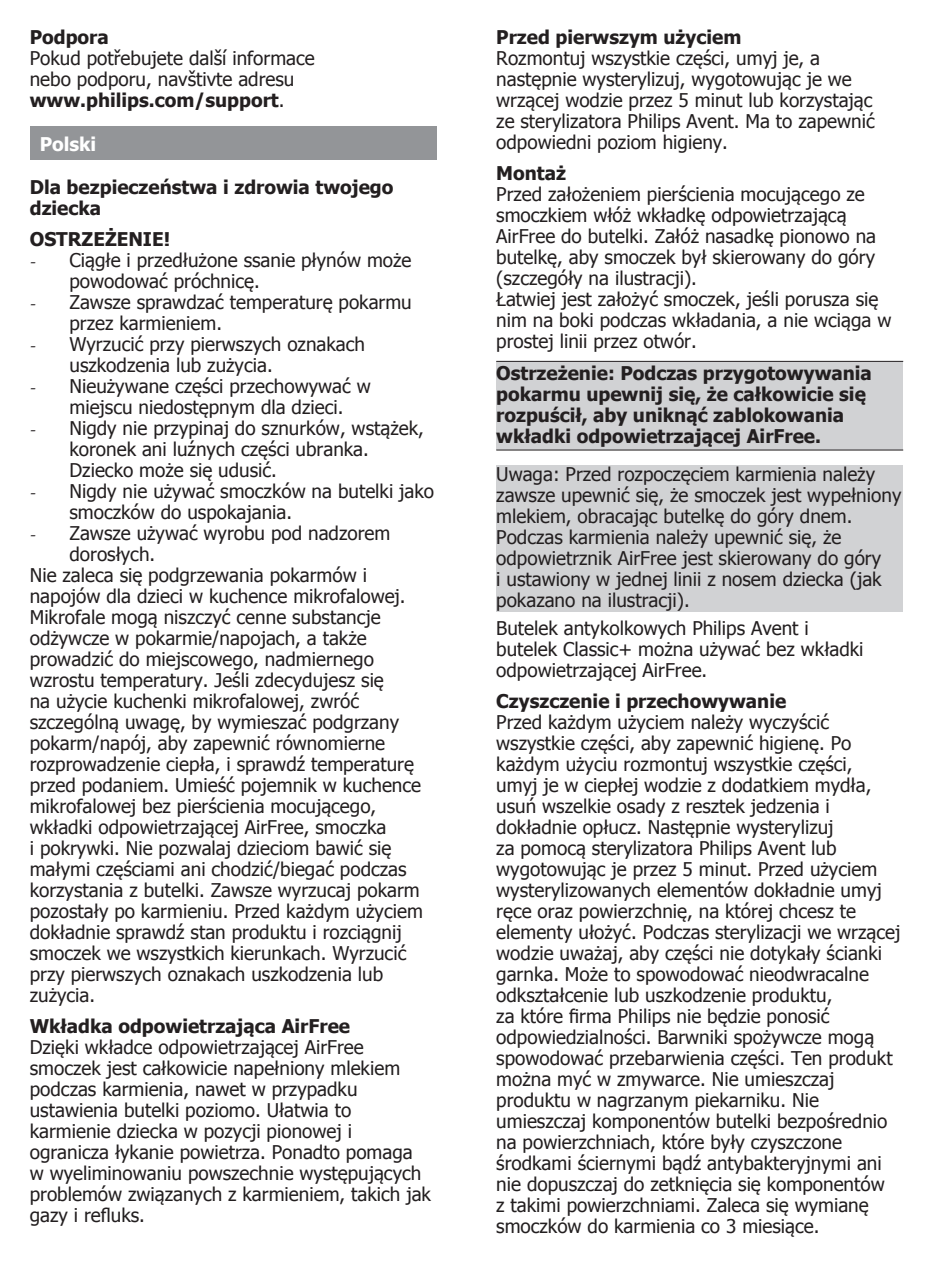
<style>
.page{position:relative;width:933px;height:1270px;background:#fff}
.page>*{position:absolute;margin:0;border:0;box-sizing:border-box;transform-origin:0 0}
.t1{font:18.9px/21px "Tahoma";color:#231f20}
.t2{font:700 18.9px/21px "Tahoma";color:#231f20}
.t3{font:700 18.9px "Tahoma";color:#fff}
.s1{font-weight:700}
.s2{font-family:"Minion Pro"}
</style>
<div class="page">
<div style="left:496px;top:361px;width:407px;height:89px;background:#d1d2d4"></div>
<hr style="left:496px;top:361px;width:407px;height:1px;background:#231f20">
<hr style="left:496px;top:449px;width:407px;height:2px;background:#231f20">
<div style="left:496px;top:466px;width:407px;height:146px;background:#d1d2d4"></div>
<div style="left:30px;top:127px;width:407px;height:33px;background:#939598"></div>
<p class="t2" style="left:30px;top:26px;width:81px">Podpora</p>
<p class="t1" style="left:30px;top:47px;width:286px">Pokud potřebujete další informace nebo podporu, navštivte adresu <span class="s1">www.philips.com/support</span>.</p>
<p class="t3" style="left:40px;top:131px;width:58px">Polski</p>
<p class="t2" style="left:30px;top:175px;width:365px">Dla bezpieczeństwa i zdrowia twojego dziecka</p>
<p class="t2" style="left:30px;top:227px;width:142px">OSTRZEŻENIE!</p>
<p class="t1" style="left:69px;top:249px;width:343px;text-indent:-40px"><span class="s2">-</span> Ciągłe i przedłużone ssanie płynów może powodować próchnicę.</p>
<p class="t1" style="left:69px;top:291px;width:344px;text-indent:-40px"><span class="s2">-</span> Zawsze sprawdzać temperaturę pokarmu przez karmieniem.</p>
<p class="t1" style="left:69px;top:333px;width:297px;text-indent:-40px"><span class="s2">-</span> Wyrzucić przy pierwszych oznakach uszkodzenia lub zużycia.</p>
<p class="t1" style="left:69px;top:375px;width:303px;text-indent:-40px"><span class="s2">-</span> Nieużywane części przechowywać w miejscu niedostępnym dla dzieci.</p>
<p class="t1" style="left:69px;top:417px;width:356px;text-indent:-40px"><span class="s2">-</span> Nigdy nie przypinaj do sznurków, wstążek, koronek ani luźnych części ubranka.<br>Dziecko może się udusić.</p>
<p class="t1" style="left:69px;top:480px;width:366px;text-indent:-40px"><span class="s2">-</span> Nigdy nie używać smoczków na butelki jako smoczków do uspokajania.</p>
<p class="t1" style="left:30px;top:522px;width:362px"><span class="s2">-</span> Zawsze używać wyrobu pod nadzorem</p>
<p class="t1" style="left:69px;top:543px;width:87px">dorosłych.</p>
<p class="t1" style="left:30px;top:564px;width:339px">Nie zaleca się podgrzewania pokarmów i</p>
<p class="t1" style="left:30px;top:585px;width:377px">napojów dla dzieci w kuchence mikrofalowej.</p>
<p class="t1" style="left:30px;top:606px;width:352px">Mikrofale mogą niszczyć cenne substancje</p>
<p class="t1" style="left:30px;top:627px;width:338px">odżywcze w pokarmie/napojach, a także</p>
<p class="t1" style="left:30px;top:648px;width:346px">prowadzić do miejscowego, nadmiernego</p>
<p class="t1" style="left:30px;top:668px;width:356px">wzrostu temperatury. Jeśli zdecydujesz się</p>
<p class="t1" style="left:30px;top:689px;width:331px">na użycie kuchenki mikrofalowej, zwróć</p>
<p class="t1" style="left:30px;top:710px;width:371px">szczególną uwagę, by wymieszać podgrzany</p>
<p class="t1" style="left:30px;top:731px;width:357px">pokarm/napój, aby zapewnić równomierne</p>
<p class="t1" style="left:30px;top:752px;width:386px">rozprowadzenie ciepła, i sprawdź temperaturę</p>
<p class="t1" style="left:30px;top:773px;width:393px">przed podaniem. Umieść pojemnik w kuchence</p>
<p class="t1" style="left:30px;top:794px;width:348px">mikrofalowej bez pierścienia mocującego,</p>
<p class="t1" style="left:30px;top:815px;width:358px">wkładki odpowietrzającej AirFree, smoczka</p>
<p class="t1" style="left:30px;top:836px;width:363px">i pokrywki. Nie pozwalaj dzieciom bawić się</p>
<p class="t1" style="left:30px;top:857px;width:378px">małymi częściami ani chodzić/biegać podczas</p>
<p class="t1" style="left:30px;top:878px;width:391px">korzystania z butelki. Zawsze wyrzucaj pokarm</p>
<p class="t1" style="left:30px;top:899px;width:394px">pozostały po karmieniu. Przed każdym użyciem</p>
<p class="t1" style="left:30px;top:920px;width:373px">dokładnie sprawdź stan produktu i rozciągnij</p>
<p class="t1" style="left:30px;top:941px;width:378px">smoczek we wszystkich kierunkach. Wyrzucić</p>
<p class="t1" style="left:30px;top:962px;width:355px">przy pierwszych oznakach uszkodzenia lub</p>
<p class="t1" style="left:30px;top:983px;width:67px">zużycia.</p>
<p class="t2" style="left:30px;top:1014px;width:322px">Wkładka odpowietrzająca AirFree</p>
<p class="t1" style="left:30px;top:1035px;width:403px">Dzięki wkładce odpowietrzającej AirFree smoczek jest całkowicie napełniony mlekiem podczas karmienia, nawet w przypadku ustawienia butelki poziomo. Ułatwia to karmienie dziecka w pozycji pionowej i ogranicza łykanie powietrza. Ponadto pomaga w wyeliminowaniu powszechnie występujących problemów związanych z karmieniem, takich jak gazy i refluks.</p>
<p class="t2" style="left:496px;top:26px;width:247px">Przed pierwszym użyciem</p>
<p class="t1" style="left:496px;top:47px;width:380px">Rozmontuj wszystkie części, umyj je, a następnie wysterylizuj, wygotowując je we wrzącej wodzie przez 5 minut lub korzystając ze sterylizatora Philips Avent. Ma to zapewnić odpowiedni poziom higieny.</p>
<p class="t2" style="left:496px;top:162px;width:71px">Montaż</p>
<p class="t1" style="left:496px;top:183px;width:397px">Przed założeniem pierścienia mocującego ze smoczkiem włóż wkładkę odpowietrzającą AirFree do butelki. Załóż nasadkę pionowo na butelkę, aby smoczek był skierowany do góry (szczegóły na ilustracji).<br>Łatwiej jest założyć smoczek, jeśli porusza się nim na boki podczas wkładania, a nie wciąga w prostej linii przez otwór.</p>
<p class="t2" style="left:496px;top:361px;width:377px">Ostrzeżenie: Podczas przygotowywania pokarmu upewnij się, że całkowicie się rozpuścił, aby uniknąć zablokowania wkładki odpowietrzającej AirFree.</p>
<p class="t1" style="left:496px;top:463px;width:406px">Uwaga: Przed rozpoczęciem karmienia należy zawsze upewnić się, że smoczek jest wypełniony mlekiem, obracając butelkę do góry dnem.<br>Podczas karmienia należy upewnić się, że odpowietrznik AirFree jest skierowany do góry<br>i ustawiony w jednej linii z nosem dziecka (jak pokazano na ilustracji).</p>
<p class="t1" style="left:496px;top:617px;width:369px">Butelek antykolkowych Philips Avent i butelek Classic+ można używać bez wkładki odpowietrzającej AirFree.</p>
<p class="t2" style="left:496px;top:689px;width:291px">Czyszczenie i przechowywanie</p>
<p class="t1" style="left:496px;top:711px;width:405px">Przed każdym użyciem należy wyczyścić wszystkie części, aby zapewnić higienę. Po każdym użyciu rozmontuj wszystkie części,<br>umyj je w ciepłej wodzie z dodatkiem mydła, usuń wszelkie osady z resztek jedzenia i dokładnie opłucz. Następnie wysterylizuj<br>za pomocą sterylizatora Philips Avent lub wygotowując je przez 5 minut. Przed użyciem wysterylizowanych elementów dokładnie umyj ręce oraz powierzchnię, na której chcesz te elementy ułożyć. Podczas sterylizacji we wrzącej wodzie uważaj, aby części nie dotykały ścianki garnka. Może to spowodować nieodwracalne odkształcenie lub uszkodzenie produktu,<br>za które firma Philips nie będzie ponosić odpowiedzialności. Barwniki spożywcze mogą spowodować przebarwienia części. Ten produkt można myć w zmywarce. Nie umieszczaj produktu w nagrzanym piekarniku. Nie umieszczaj komponentów butelki bezpośrednio na powierzchniach, które były czyszczone środkami ściernymi bądź antybakteryjnymi ani nie dopuszczaj do zetknięcia się komponentów<br>z takimi powierzchniami. Zaleca się wymianę smoczków do karmienia co 3 miesiące.</p>
</div>
